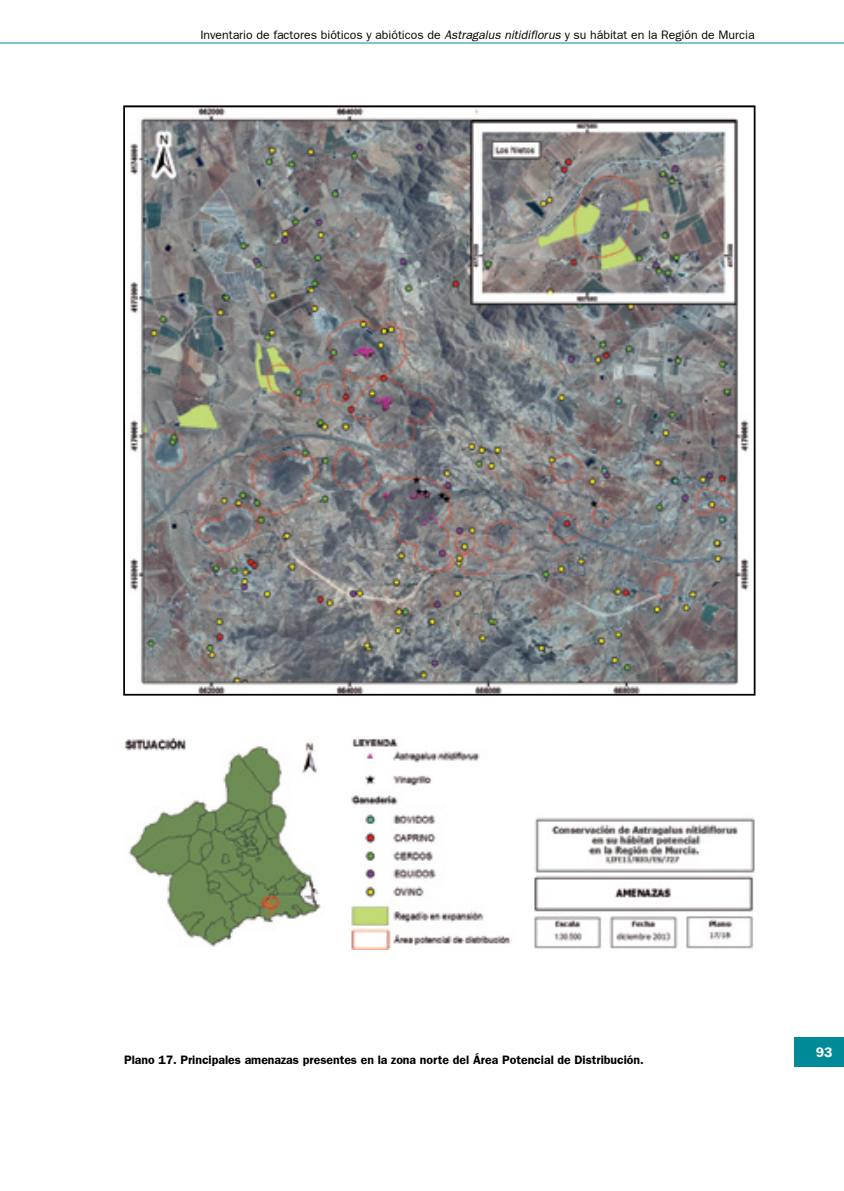
<style>
.page{position:relative;width:844px;height:1191px;background:#fff}
.page>*{position:absolute;margin:0;border:0;box-sizing:border-box;transform-origin:0 0}
.t1{font:700 14px "Frankfurt Gothic";color:#fff}
.t2{font:12.25px "Frankfurt Gothic Plain";color:#000}
.t3{font:700 12.25px "Frankfurt Gothic";color:#000}
.s1{font-family:"Frankfurt Gothic";font-style:italic}
</style>
<div class="page">
<hr style="left:0;top:43px;width:843px;height:1px;background:#008a97">
<div style="left:794px;top:1037px;width:49px;height:30px;background:#008a97"></div>
<img style="left:130px;top:108px;width:619px;height:584px">
<img style="left:125px;top:738px;width:196px;height:209px">
<img style="left:350px;top:738px;width:161px;height:211px">
<img style="left:534px;top:817px;width:221px;height:132px">
<p class="t2" style="left:200px;top:27px;width:555px">Inventario de factores bióticos y abióticos de <span class="s1">Astragalus nitidiflorus</span> y su hábitat en la Región de Murcia</p>
<p class="t3" style="left:124px;top:1052px;width:521px">Plano 17. Principales amenazas presentes en la zona norte del Área Potencial de Distribución.</p>
<p class="t1" style="left:815px;top:1043px;width:18px">93</p>
</div>
